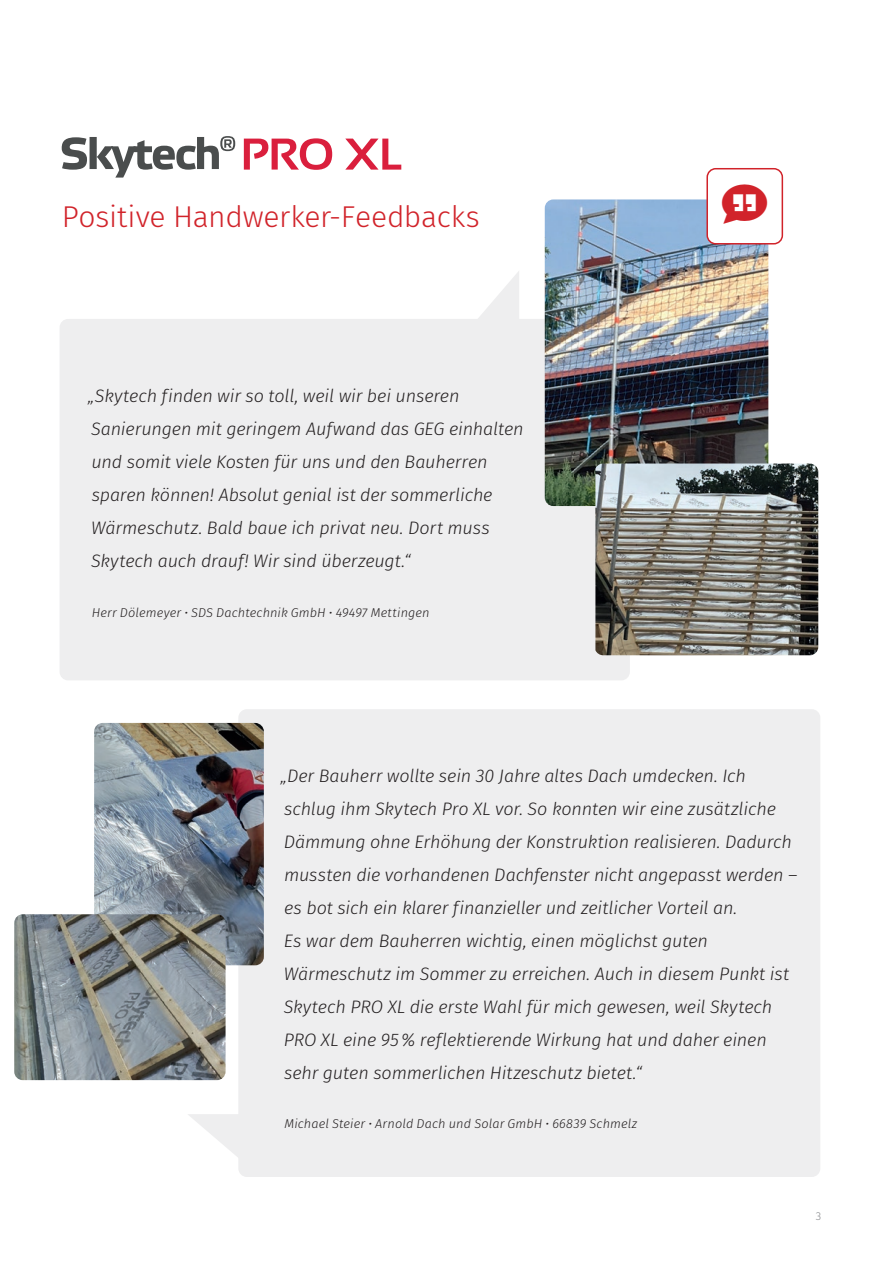
<style>
.page{position:relative;width:881px;height:1263px;background:#fff}
.page>*{position:absolute;margin:0;border:0;box-sizing:border-box;transform-origin:0 0}
.t1{font:300 30px "Fira Sans";letter-spacing:-.005em;color:#d1232a}
.t2{font:italic 300 18px/33px "Fira Sans";letter-spacing:-.01em;color:#231f20}
.t3{font:italic 300 12.75px "Fira Sans";letter-spacing:.01em;color:#231f20}
.t4{font:300 11.25px "Fira Sans";color:#87898c}
</style>
<div class="page">
<div style="left:60px;top:319px;width:569px;height:361px;background:#eeeeef;border-radius:9px"></div>
<div style="left:238px;top:709px;width:582px;height:468px;background:#eeeeef;border-radius:9px"></div>
<img style="left:544px;top:199px;width:224px;height:307px">
<svg style="left:478px;top:271px;width:41px;height:48px"></svg>
<svg style="left:188px;top:1114px;width:50px;height:43px"></svg>
<img style="left:94px;top:723px;width:170px;height:242px">
<img style="left:14px;top:914px;width:211px;height:166px">
<svg style="left:244px;top:138px;width:88px;height:32px"></svg>
<svg style="left:345px;top:139px;width:56px;height:31px"></svg>
<svg style="left:62px;top:136px;width:173px;height:42px"></svg>
<div style="left:707px;top:169px;width:75px;height:75px;background:#fff;border-radius:9px"></div>
<div style="left:706px;top:168px;width:76px;height:76px;border:2px solid #d1232a;border-radius:9px"></div>
<img style="left:595px;top:463px;width:223px;height:192px">
<h1 class="t1" style="left:62px;top:195px;width:419px">Positive Handwerker-Feedbacks</h1>
<p class="t2" style="left:88px;top:379px;width:437px">„Skytech finden wir so toll, weil wir bei unseren Sanierungen mit geringem Aufwand das GEG einhalten und somit viele Kosten für uns und den Bauherren sparen können! Absolut genial ist der sommerliche Wärmeschutz. Bald baue ich privat neu. Dort muss Skytech auch drauf! Wir sind überzeugt.“</p>
<p class="t3" style="left:92px;top:603px;width:339px">Herr Dölemeyer • SDS Dachtechnik GmbH • 49497 Mettingen</p>
<p class="t2" style="left:280px;top:759px;width:518px">„Der Bauherr wollte sein 30 Jahre altes Dach umdecken. Ich schlug ihm Skytech Pro XL vor. So konnten wir eine zusätzliche Dämmung ohne Erhöhung der Konstruktion realisieren. Dadurch mussten die vorhandenen Dachfenster nicht angepasst werden – es bot sich ein klarer finanzieller und zeitlicher Vorteil an.<br>Es war dem Bauherren wichtig, einen möglichst guten Wärmeschutz im Sommer zu erreichen. Auch in diesem Punkt ist Skytech PRO XL die erste Wahl für mich gewesen, weil Skytech PRO XL eine 95% reflektierende Wirkung hat und daher einen sehr guten sommerlichen Hitzeschutz bietet.“</p>
<p class="t3" style="left:284px;top:1115px;width:354px">Michael Steier • Arnold Dach und Solar GmbH • 66839 Schmelz</p>
<p class="t4" style="left:815px;top:1208px;width:7px">3</p>
</div>
